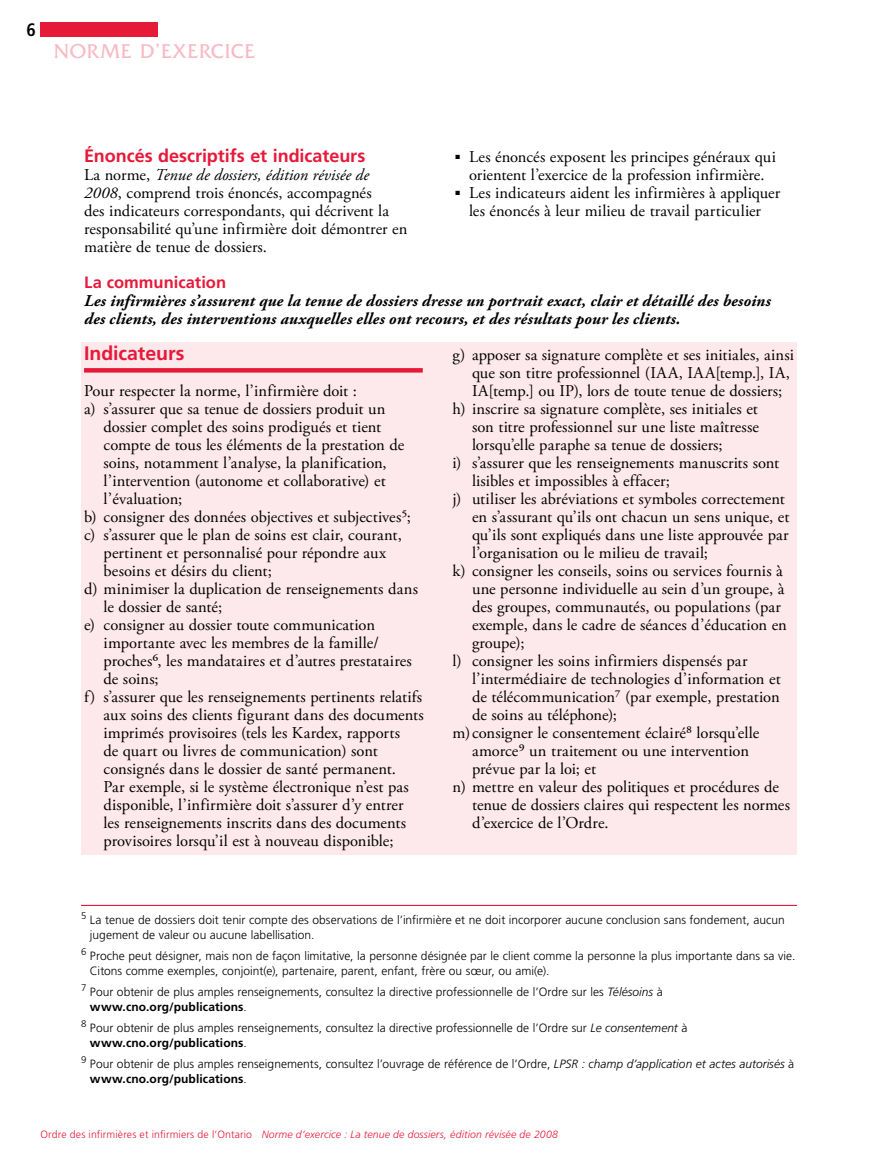
<style>
.page{position:relative;width:878px;height:1161px;background:#fff}
.page>*{position:absolute;margin:0;border:0;box-sizing:border-box;transform-origin:0 0}
.t1{font:21px "Friz Quadrata Std";letter-spacing:.045em;color:#f8bac4}
.t2{font:700 19.5px "Frutiger LT Std";letter-spacing:-.005em;color:#e71939}
.t3{font:700 18px "Frutiger LT Std";letter-spacing:-.005em;color:#e71939}
.t4{font:700 condensed 18px "Frutiger LT Std";color:#000}
.t5{font:16.5px/18px "Adobe Garamond Pro";color:#000;text-align:center}
.t6{font:italic 700 16.5px/18px "Adobe Garamond Pro";letter-spacing:.01em;color:#000}
.t7{font:700 16.5px "Frutiger LT Std";color:#e71939}
.t8{font:300 12px/15px "Frutiger LT Std";color:#000}
.t9{font:italic 300 10.5px "Frutiger LT Std";letter-spacing:.015em;color:#e71939}
.t10{font:300 9.6px "Frutiger LT Std";color:#000}
.s1{font-style:italic}
.s2{font-weight:700}
.s3{font-style:normal}
</style>
<div class="page">
<div style="left:40px;top:22px;width:118px;height:15px;background:#e71939"></div>
<div style="left:81px;top:342px;width:715px;height:513px;background:#fde8eb"></div>
<div style="left:84px;top:368px;width:339px;height:5px;background:#e71939"></div>
<hr style="left:81px;top:905px;width:715px;height:1px;background:#e71939">
<p class="t4" style="left:27px;top:19px;width:11px">6</p>
<p class="t1" style="left:54px;top:39px;width:203px">NORME D’EXERCICE</p>
<p class="t3" style="left:84px;top:145px;width:283px">Énoncés descriptifs et indicateurs</p>
<p class="t5" style="left:84px;top:166px;width:325px;text-align:left">La norme, <span class="s1">Tenue de dossiers, édition révisée de 2008</span>, comprend trois énoncés, accompagnés<br>des indicateurs correspondants, qui décrivent la responsabilité qu’une infirmière doit démontrer en matière de tenue de dossiers.</p>
<p class="t5" style="left:455px;top:148px;width:322px">■ Les énoncés exposent les principes généraux qui orientent l’exercice de la profession infirmière.</p>
<p class="t5" style="left:455px;top:184px;width:326px">■ Les indicateurs aident les infirmières à appliquer les énoncés à leur milieu de travail particulier</p>
<p class="t7" style="left:84px;top:273px;width:144px">La communication</p>
<p class="t6" style="left:84px;top:292px;width:688px">Les infirmières s’assurent que la tenue de dossiers dresse un portrait exact, clair et détaillé des besoins des clients, des interventions auxquelles elles ont recours, et des résultats pour les clients.</p>
<p class="t2" style="left:84px;top:342px;width:102px">Indicateurs</p>
<p class="t5" style="left:84px;top:382px;width:274px">Pour respecter la norme, l’infirmière doit :</p>
<p class="t5" style="left:84px;top:400px;width:303px">a) s’assurer que sa tenue de dossiers produit un</p>
<p class="t5" style="left:104px;top:418px;width:279px">dossier complet des soins prodigués et tient</p>
<p class="t5" style="left:104px;top:436px;width:302px">compte de tous les éléments de la prestation de</p>
<p class="t5" style="left:104px;top:454px;width:285px">soins, notamment l’analyse, la planification,</p>
<p class="t5" style="left:104px;top:472px;width:284px">l’intervention (autonome et collaborative) et</p>
<p class="t5" style="left:104px;top:490px;width:80px">l’évaluation;</p>
<p class="t5" style="left:84px;top:508px;width:328px">b) consigner des données objectives et subjectives5;</p>
<p class="t5" style="left:84px;top:526px;width:319px">c) s’assurer que le plan de soins est clair, courant,</p>
<p class="t5" style="left:104px;top:544px;width:284px">pertinent et personnalisé pour répondre aux</p>
<p class="t5" style="left:104px;top:562px;width:170px">besoins et désirs du client;</p>
<p class="t5" style="left:84px;top:580px;width:335px">d) minimiser la duplication de renseignements dans</p>
<p class="t5" style="left:104px;top:598px;width:120px">le dossier de santé;</p>
<p class="t5" style="left:84px;top:616px;width:292px">e) consigner au dossier toute communication</p>
<p class="t5" style="left:104px;top:634px;width:277px">importante avec les membres de la famille/</p>
<p class="t5" style="left:104px;top:652px;width:310px">proches6, les mandataires et d’autres prestataires</p>
<p class="t5" style="left:104px;top:670px;width:57px">de soins;</p>
<p class="t5" style="left:84px;top:688px;width:340px">f) s’assurer que les renseignements pertinents relatifs</p>
<p class="t5" style="left:104px;top:706px;width:321px">aux soins des clients figurant dans des documents</p>
<p class="t5" style="left:104px;top:724px;width:298px">imprimés provisoires (tels les Kardex, rapports</p>
<p class="t5" style="left:104px;top:742px;width:276px">de quart ou livres de communication) sont</p>
<p class="t5" style="left:104px;top:760px;width:294px">consignés dans le dossier de santé permanent.</p>
<p class="t5" style="left:104px;top:778px;width:307px">Par exemple, si le système électronique n’est pas</p>
<p class="t5" style="left:104px;top:796px;width:301px">disponible, l’infirmière doit s’assurer d’y entrer</p>
<p class="t5" style="left:104px;top:814px;width:304px">les renseignements inscrits dans des documents</p>
<p class="t5" style="left:104px;top:832px;width:291px">provisoires lorsqu’il est à nouveau disponible;</p>
<p class="t5" style="left:452px;top:346px;width:343px">g) apposer sa signature complète et ses initiales, ainsi</p>
<p class="t5" style="left:472px;top:364px;width:319px">que son titre professionnel (IAA, IAA[temp.], IA,</p>
<p class="t5" style="left:472px;top:382px;width:312px">IA[temp.] ou IP), lors de toute tenue de dossiers;</p>
<p class="t5" style="left:452px;top:400px;width:307px">h) inscrire sa signature complète, ses initiales et</p>
<p class="t5" style="left:472px;top:418px;width:288px">son titre professionnel sur une liste maîtresse</p>
<p class="t5" style="left:472px;top:436px;width:252px">lorsqu’elle paraphe sa tenue de dossiers;</p>
<p class="t5" style="left:452px;top:454px;width:328px">i) s’assurer que les renseignements manuscrits sont</p>
<p class="t5" style="left:472px;top:472px;width:199px">lisibles et impossibles à effacer;</p>
<p class="t5" style="left:452px;top:490px;width:334px">j) utiliser les abréviations et symboles correctement</p>
<p class="t5" style="left:472px;top:508px;width:319px">en s’assurant qu’ils ont chacun un sens unique, et</p>
<p class="t5" style="left:472px;top:526px;width:318px">qu’ils sont expliqués dans une liste approuvée par</p>
<p class="t5" style="left:472px;top:544px;width:237px">l’organisation ou le milieu de travail;</p>
<p class="t5" style="left:452px;top:562px;width:332px">k) consigner les conseils, soins ou services fournis à</p>
<p class="t5" style="left:472px;top:580px;width:314px">une personne individuelle au sein d’un groupe, à</p>
<p class="t5" style="left:472px;top:598px;width:310px">des groupes, communautés, ou populations (par</p>
<p class="t5" style="left:472px;top:616px;width:316px">exemple, dans le cadre de séances d’éducation en</p>
<p class="t5" style="left:472px;top:634px;width:54px">groupe);</p>
<p class="t5" style="left:452px;top:652px;width:296px">l) consigner les soins infirmiers dispensés par</p>
<p class="t5" style="left:472px;top:670px;width:310px">l’intermédiaire de technologies d’information et</p>
<p class="t5" style="left:472px;top:688px;width:309px">de télécommunication7 (par exemple, prestation</p>
<p class="t5" style="left:472px;top:706px;width:146px">de soins au téléphone);</p>
<p class="t5" style="left:452px;top:724px;width:308px">m)consigner le consentement éclairé8 lorsqu’elle</p>
<p class="t5" style="left:472px;top:742px;width:278px">amorce9 un traitement ou une intervention</p>
<p class="t5" style="left:472px;top:760px;width:126px">prévue par la loi; et</p>
<p class="t5" style="left:452px;top:778px;width:328px">n) mettre en valeur des politiques et procédures de</p>
<p class="t5" style="left:472px;top:796px;width:319px">tenue de dossiers claires qui respectent les normes</p>
<p class="t5" style="left:472px;top:814px;width:138px">d’exercice de l’Ordre.</p>
<p class="t10" style="left:81px;top:910px;width:7px">5</p>
<p class="t8" style="left:90px;top:913px;width:696px">La tenue de dossiers doit tenir compte des observations de l’infirmière et ne doit incorporer aucune conclusion sans fondement, aucun jugement de valeur ou aucune labellisation.</p>
<p class="t10" style="left:81px;top:946px;width:7px">6</p>
<p class="t8" style="left:90px;top:949px;width:707px">Proche peut désigner, mais non de façon limitative, la personne désignée par le client comme la personne la plus importante dans sa vie.<br>Citons comme exemples, conjoint(e), partenaire, parent, enfant, frère ou sœur, ou ami(e).</p>
<p class="t10" style="left:81px;top:982px;width:7px">7</p>
<p class="t8" style="left:90px;top:985px;width:574px">Pour obtenir de plus amples renseignements, consultez la directive professionnelle de l’Ordre sur les <span class="s1">Télésoins</span> à <span class="s2">www.cno.org/publications</span>.</p>
<p class="t10" style="left:81px;top:1018px;width:7px">8</p>
<p class="t8" style="left:90px;top:1021px;width:599px">Pour obtenir de plus amples renseignements, consultez la directive professionnelle de l’Ordre sur <span class="s1">Le consentement</span> à <span class="s2">www.cno.org/publications</span>.</p>
<p class="t10" style="left:81px;top:1054px;width:7px">9</p>
<p class="t8" style="left:90px;top:1057px;width:705px">Pour obtenir de plus amples renseignements, consultez l’ouvrage de référence de l’Ordre, <span class="s1">LPSR : champ d’application et actes autorisés</span> à <span class="s2">www.cno.org/publications</span>.</p>
<p class="t9" style="left:40px;top:1128px;width:519px"><span class="s3">Ordre des infirmières et infirmiers de l’Ontario</span> Norme d’exercice : La tenue de dossiers, édition révisée de 2008</p>
</div>
